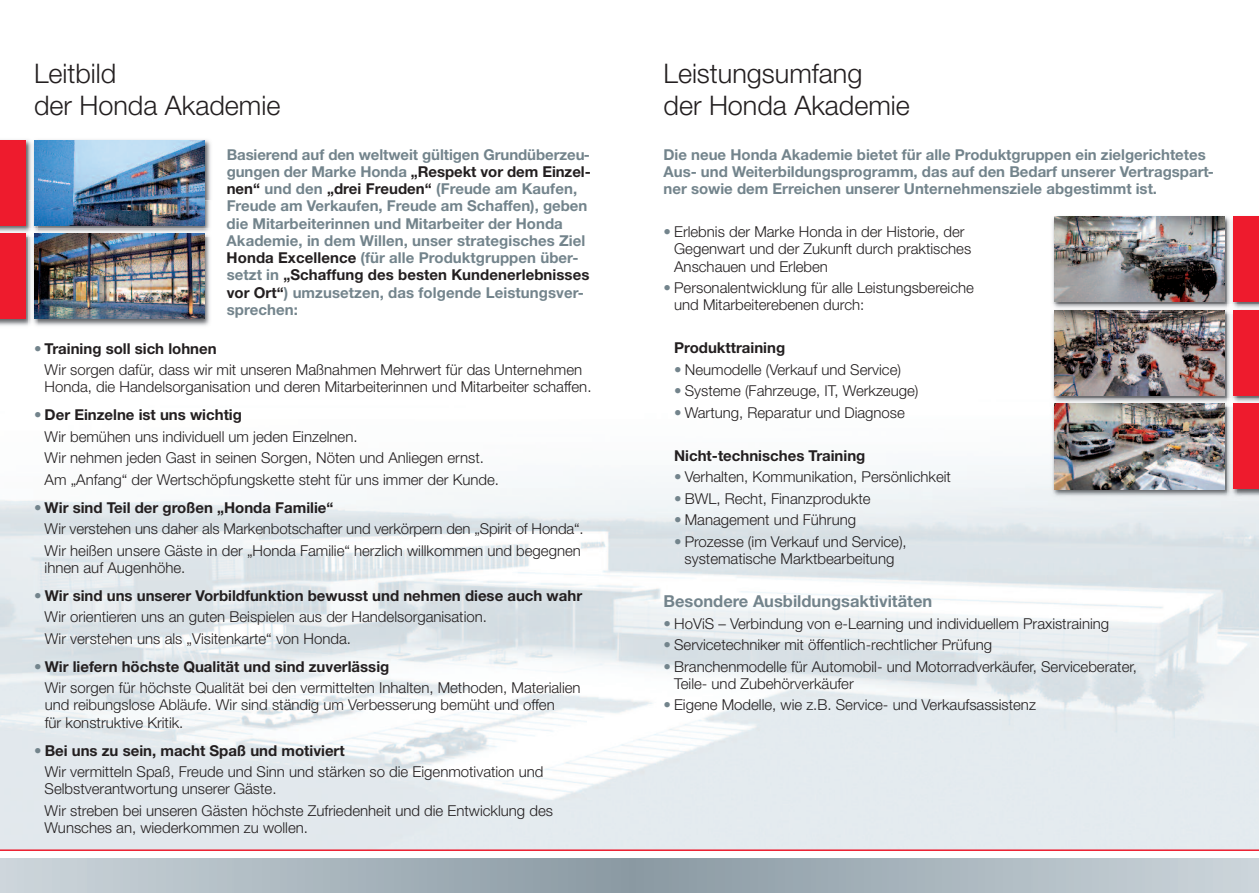
<style>
.page{position:relative;width:1259px;height:893px;background:#fff}
.page>*{position:absolute;margin:0;border:0;box-sizing:border-box;transform-origin:0 0}
.t1{font:300 27px/32.4px "Helvetica Neue";color:#231f20}
.t2{font:700 16.5px "Helvetica Neue";color:#73848c}
.t3{font:300 15px/21.5px "Helvetica Neue";color:#231f20}
.t4{font:700 15px/17.2px "Helvetica Neue";color:#73848c}
.t5{font:700 15px "Helvetica Neue";color:#231f20}
.s1{color:#73848c}
.s2{color:#231f20}
.s3{font-weight:700}
</style>
<div class="page">
<img style="left:0;top:469px;width:1259px;height:380px">
<div style="left:0;top:859px;width:629px;height:34px;background:linear-gradient(to right,#cdd6dc,#8a99a3)"></div>
<div style="left:629px;top:859px;width:630px;height:34px;background:linear-gradient(to right,#8999a2,#cdd6db)"></div>
<img style="left:37px;top:139px;width:174px;height:187px">
<img style="left:37px;top:140px;width:167px;height:85px">
<img style="left:37px;top:234px;width:167px;height:85px">
<img style="left:0;top:139px;width:28px;height:98px">
<img style="left:28px;top:140px;width:9px;height:88px">
<img style="left:34px;top:140px;width:3px;height:85px">
<div style="left:0;top:140px;width:26px;height:85px;background:#ee1b2d"></div>
<img style="left:0;top:237px;width:37px;height:89px">
<img style="left:34px;top:238px;width:3px;height:81px">
<svg style="left:28px;top:228px;width:10px;height:10px"></svg>
<div style="left:0;top:234px;width:26px;height:85px;background:#ee1b2d"></div>
<hr style="left:0;top:849px;width:1259px;height:2px;background:#ee1b2d">
<img style="left:1052px;top:216px;width:207px;height:89px">
<img style="left:1054px;top:217px;width:171px;height:85px">
<div style="left:1233px;top:217px;width:26px;height:85px;background:#ee1b2d"></div>
<img style="left:1049px;top:305px;width:178px;height:195px">
<img style="left:1055px;top:310px;width:170px;height:85px">
<img style="left:1236px;top:395px;width:23px;height:105px">
<img style="left:1227px;top:314px;width:9px;height:84px">
<svg style="left:1227px;top:305px;width:32px;height:9px"></svg>
<div style="left:1233px;top:310px;width:26px;height:85px;background:#ee1b2d"></div>
<img style="left:1054px;top:404px;width:171px;height:85px">
<img style="left:1227px;top:500px;width:32px;height:1px">
<img style="left:1227px;top:407px;width:9px;height:93px">
<svg style="left:1227px;top:398px;width:9px;height:9px"></svg>
<div style="left:1233px;top:404px;width:26px;height:85px;background:#ee1b2d"></div>
<h1 class="t1" style="left:34px;top:60px;width:248px">Leitbild<br>der Honda Akademie</h1>
<h1 class="t1" style="left:663px;top:60px;width:248px">Leistungsumfang<br>der Honda Akademie</h1>
<p class="t4" style="left:663px;top:147px;width:552px">Die neue Honda Akademie bietet für alle Produkt gruppen ein zielgerichtetes<br>Aus- und Weiterbildungsprogramm, das auf den Bedarf unserer Vertragspart&shy;ner sowie dem Erreichen unserer Unternehmensziele abgestimmt ist.</p>
<p class="t3" style="left:674px;top:224px;width:299px;line-height:17.2px;text-indent:-11px"><span class="s1">•</span> Erlebnis der Marke Honda in der Historie, der<br>Gegenwart und der Zukunft durch praktisches<br>Anschauen und Erleben</p>
<p class="t3" style="left:674px;top:280px;width:301px;line-height:17.2px;text-indent:-11px"><span class="s1">•</span> Personalentwicklung für alle Leistungsbereiche und Mitarbeiterebenen durch:</p>
<p class="t5" style="left:674px;top:343px;width:113px">Produkttraining</p>
<p class="t3" style="left:674px;top:360px;width:228px"><span class="s1">•</span> Neumodelle (Verkauf und Service)</p>
<p class="t3" style="left:674px;top:382px;width:246px"><span class="s1">•</span> Systeme (Fahrzeuge, IT, Werkzeuge)</p>
<p class="t3" style="left:674px;top:403px;width:232px"><span class="s1">•</span> Wartung, Reparatur und Diagnose</p>
<p class="t5" style="left:674px;top:450px;width:193px">Nicht-technisches Training</p>
<p class="t3" style="left:674px;top:468px;width:278px"><span class="s1">•</span> Verhalten, Kommunikation, Persönlichkeit</p>
<p class="t3" style="left:674px;top:489px;width:198px"><span class="s1">•</span> BWL, Recht, Finanzprodukte</p>
<p class="t3" style="left:674px;top:511px;width:183px"><span class="s1">•</span> Management und Führung</p>
<p class="t3" style="left:674px;top:534px;width:234px;line-height:17.2px;text-align:center"><span class="s1">•</span> Prozesse (im Verkauf und Service), systematische Marktbearbeitung</p>
<p class="t2" style="left:663px;top:595px;width:270px">Besondere Ausbildungsaktivitäten</p>
<p class="t3" style="left:663px;top:614px;width:447px"><span class="s1">•</span> HoViS – Verbindung von e-Learning und individuellem Praxistraining</p>
<p class="t3" style="left:663px;top:635px;width:330px"><span class="s1">•</span> Servicetechniker mit öffentlich-rechtlicher Prüfung</p>
<p class="t3" style="left:674px;top:659px;width:464px;line-height:17.2px;text-indent:-11px"><span class="s1">•</span> Branchenmodelle für Automobil- und Motorradverkäufer, Serviceberater,<br>Teile- und Zubehörverkäufer</p>
<p class="t3" style="left:663px;top:696px;width:374px"><span class="s1">•</span> Eigene Modelle, wie z.B. Service- und Verkaufs assistenz</p>
<p class="t4" style="left:227px;top:147px;width:366px">Basierend auf den weltweit gültigen Grundüberzeu&shy;gungen der Marke Honda <span class="s2">„Respekt vor dem Einzel&shy;nen“</span> und den <span class="s2">„drei Freuden“</span> (Freude am Kaufen, Freude am Verkaufen, Freude am Schaffen), ge ben die Mitarbeiterinnen und Mitarbeiter der Honda Akademie, in dem Willen, unser strategisches Ziel <span class="s2">Honda Excellence</span> (für alle Produktgruppen über&shy;setzt in <span class="s2">„Schaffung des besten Kundenerlebnisses vor Ort“</span>) umzusetzen, das folgende Leistungsver&shy;sprechen:</p>
<p class="t3" style="left:45px;top:339px;width:539px;text-indent:-11px"><span class="s1">•</span> <span class="s3">Training soll sich lohnen<br></span>Wir sorgen dafür, dass wir mit unseren Maßnahmen Mehrwert für das Unternehmen</p>
<p class="t3" style="left:45px;top:378px;width:548px">Honda, die Handelsorganisation und deren Mitarbeiterinnen und Mitarbeiter schaffen.</p>
<p class="t3" style="left:45px;top:406px;width:456px;text-indent:-10px"><span class="s1">•</span> <span class="s3">Der Einzelne ist uns wichtig<br></span>Wir bemühen uns individuell um jeden Einzelnen.<br>Wir nehmen jeden Gast in seinen Sorgen, Nöten und Anliegen ernst.<br>Am „Anfang“ der Wertschöpfungskette steht für uns immer der Kunde.</p>
<p class="t3" style="left:45px;top:498px;width:540px;text-indent:-11px"><span class="s1">•</span> <span class="s3">Wir sind Teil der großen „Honda Familie“<br></span>Wir verstehen uns daher als Markenbotschafter und verkörpern den „Spirit of Honda“.<br>Wir heißen unsere Gäste in der „Honda Familie“ herzlich willkommen und begegnen</p>
<p class="t3" style="left:45px;top:558px;width:142px">ihnen auf Augenhöhe.</p>
<p class="t3" style="left:45px;top:586px;width:539px;text-indent:-10px"><span class="s1">•</span> <span class="s3">Wir sind uns unserer Vorbildfunktion bewusst und nehmen diese auch wahr<br></span>Wir orientieren uns an guten Beispielen aus der Handelsorganisation.<br>Wir verstehen uns als „Visitenkarte“ von Honda.</p>
<p class="t3" style="left:45px;top:657px;width:537px;text-indent:-11px"><span class="s1">•</span> <span class="s3">Wir liefern höchste Qualität und sind zuverlässig<br></span>Wir sorgen für höchste Qualität bei den vermittelten Inhalten, Methoden, Materialien</p>
<p class="t3" style="left:45px;top:698px;width:511px;line-height:17.2px">und reibungslose Abläufe. Wir sind ständig um Verbesserung bemüht und offen für konstruktive Kritik.</p>
<p class="t3" style="left:45px;top:741px;width:500px;text-indent:-11px"><span class="s1">•</span> <span class="s3">Bei uns zu sein, macht Spaß und motiviert<br></span>Wir vermitteln Spaß, Freude und Sinn und stärken so die Eigenmotivation und</p>
<p class="t3" style="left:45px;top:780px;width:510px">Selbstverantwortung unserer Gäste.<br>Wir streben bei unseren Gästen höchste Zufriedenheit und die Entwicklung des</p>
<p class="t3" style="left:45px;top:818px;width:265px">Wunsches an, wiederkommen zu wollen.</p>
</div>
